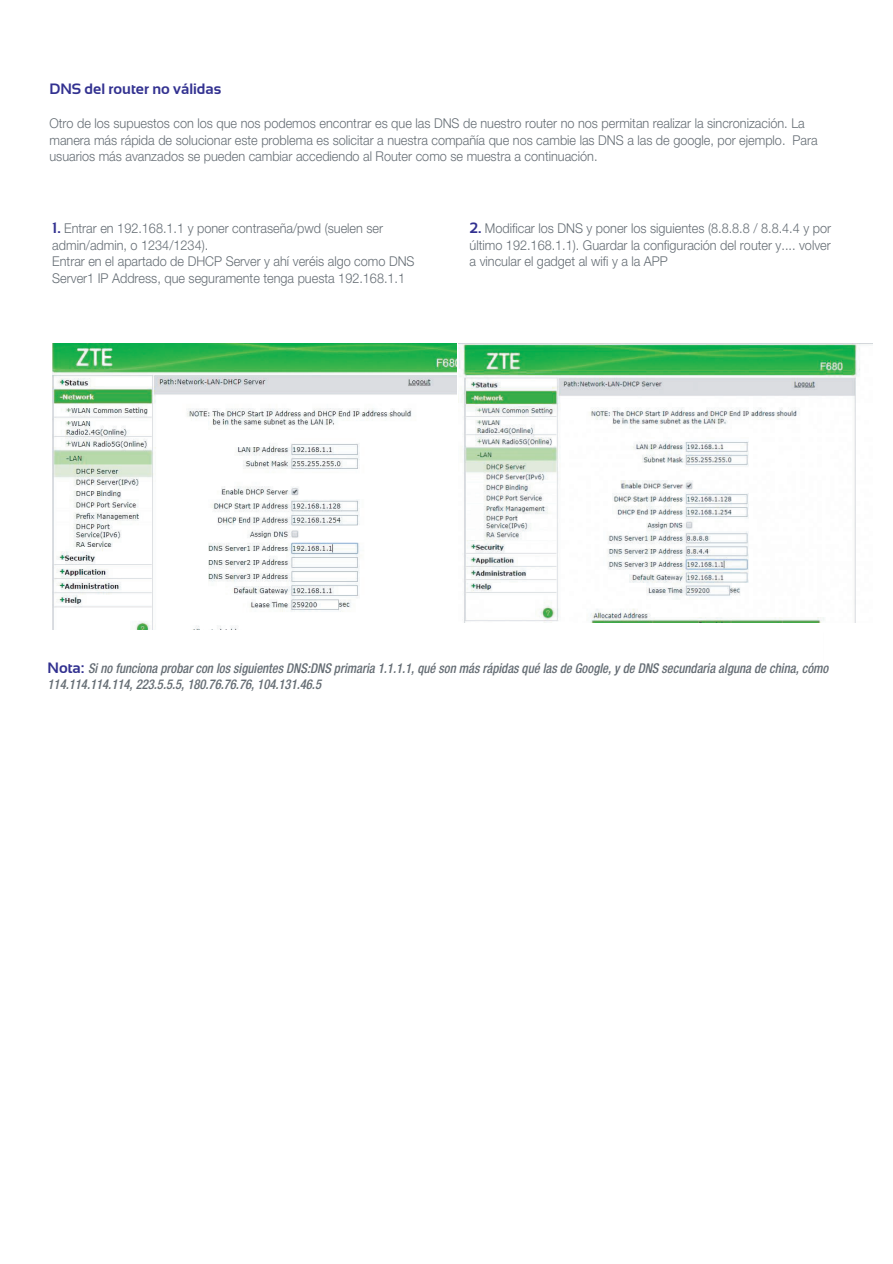
<style>
.page{position:relative;width:893px;height:1264px;background:#fff}
.page>*{position:absolute;margin:0;border:0;box-sizing:border-box;transform-origin:0 0}
.t1{font:700 15px "Sansation";color:#323190}
.t2{font:300 13.5px/16.5px "Helvetica Neue";color:#656d74;scale:.94 1}
.t3{font:italic 500 condensed 13.5px/16.5px "Helvetica Neue";color:#656d74;scale:.94 1}
.s1{font-family:"Sansation";font-weight:700;font-size:15px;color:#323190}
.s2{font-family:"Sansation";font-weight:700;font-style:normal;font-stretch:normal;font-size:15px;color:#323190}
</style>
<div class="page">
<img style="left:52px;top:343px;width:404px;height:286px">
<img style="left:459px;top:343px;width:414px;height:279px">
<p class="t1" style="left:49px;top:80px;width:173px">DNS del router no válidas</p>
<p class="t2" style="left:49px;top:115px;width:819px">Otro de los supuestos con los que nos podemos encontrar es que las DNS de nuestro router no nos permitan realizar la sincronización. La manera más rápida de solucionar este problema es solicitar a nuestra compañía que nos cambie las DNS a las de google, por ejemplo. Para usuarios más avanzados se pueden cambiar accediendo al Router como se muestra a continuación.</p>
<p class="t2" style="left:52px;top:220px;width:387px"><span class="s1">1.</span> Entrar en 192.168.1.1 y poner contraseña/pwd (suelen ser admin/admin, o 1234/1234).<br>Entrar en el apartado de DHCP Server y ahí veréis algo como DNS Server1 IP Address, que seguramente tenga puesta 192.168.1.1</p>
<p class="t2" style="left:470px;top:220px;width:386px;text-align:justify"><span class="s1">2.</span> Modificar los DNS y poner los siguientes (8.8.8.8 / 8.8.4.4 y por último 192.168.1.1). Guardar la configuración del router y.... volver a vincular el gadget al wifi y a la APP</p>
<p class="t3" style="left:48px;top:659px;width:832px"><span class="s2">Nota:</span> Si no funciona probar con los siguientes DNS:DNS primaria 1.1.1.1, qué son más rápidas qué las de Google, y de DNS secundaria alguna de china, cómo<br>114.114.114.114, 223.5.5.5, 180.76.76.76, 104.131.46.5</p>
</div>
